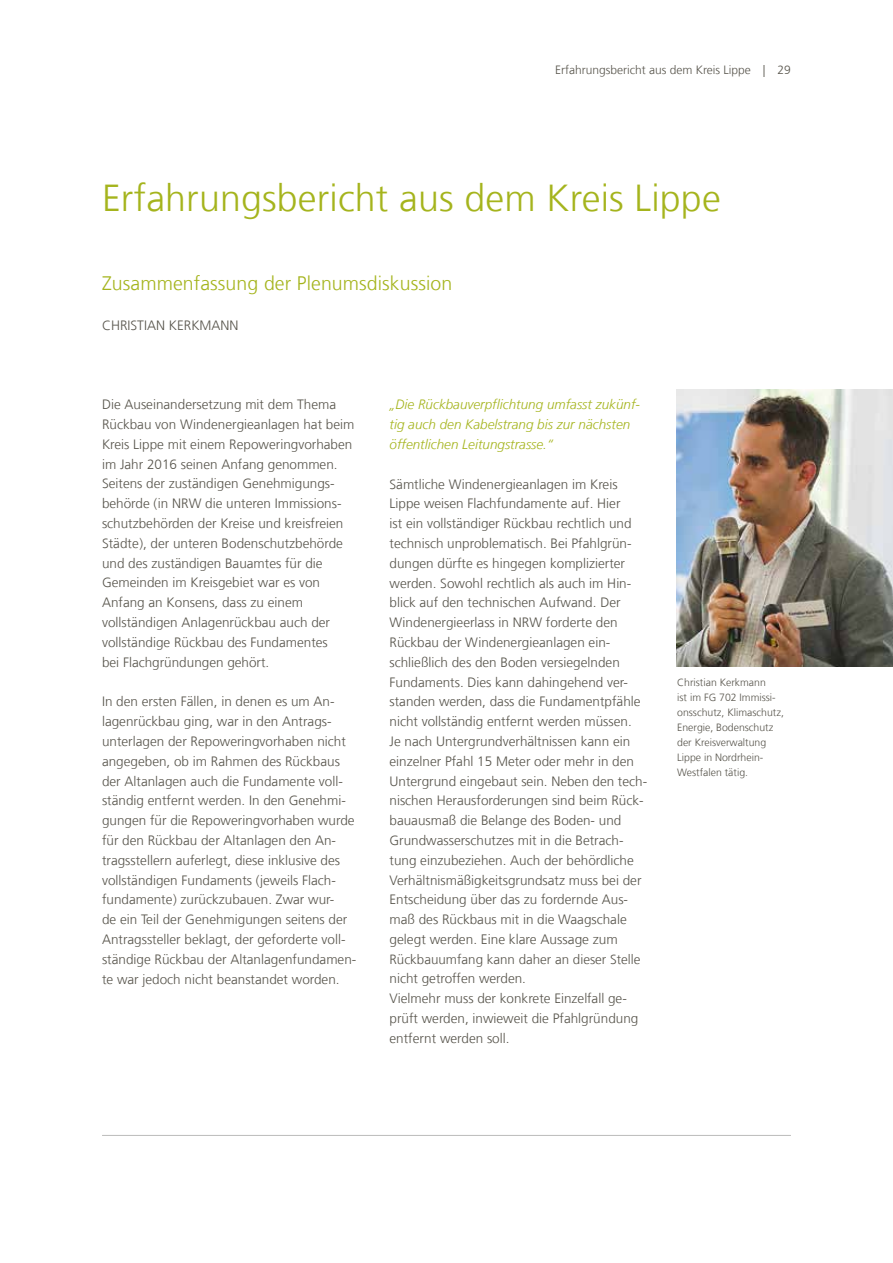
<style>
.page{position:relative;width:893px;height:1263px;background:#fff}
.page>*{position:absolute;margin:0;border:0;box-sizing:border-box;transform-origin:0 0}
.t1{font:300 37.5px "Frutiger LT Com";letter-spacing:.005em;color:#a5b41d}
.t2{font:300 19.5px "Frutiger LT Com";letter-spacing:.005em;color:#a5b41d}
.t3{font:300 13.65px "Frutiger LT Com";color:#57544b}
.t4{font:300 13.5px/19.8px "Frutiger LT Com";color:#57544b}
.t5{font:italic 300 13.5px/19.8px "Frutiger LT Com";color:#a5b41d}
.t6{font:300 13.35px "Frutiger LT Com";color:#57544b}
.t7{font:300 12px "Frutiger LT Com";color:#57544b}
.t8{font:300 10.5px/15px "Frutiger LT Com";color:#57544b}
</style>
<div class="page">
<img style="left:677px;top:389px;width:216px;height:278px">
<hr style="left:102px;top:1135px;width:689px;height:1px;background:#bcbcba">
<p class="t7" style="left:555px;top:63px;width:237px">Erfahrungsbericht aus dem Kreis Lippe | 29</p>
<h1 class="t1" style="left:102px;top:176px;width:620px">Erfahrungsbericht aus dem Kreis Lippe</h1>
<h2 class="t2" style="left:102px;top:272px;width:352px">Zusammenfassung der Plenumsdiskussion</h2>
<p class="t4" style="left:102px;top:315px;width:138px">CHRISTIAN KERKMANN</p>
<p class="t4" style="left:102px;top:395px;width:254px">Die Auseinandersetzung mit dem Thema Rückbau von Windenergieanlagen hat beim Kreis Lippe mit einem Repoweringvorhaben im Jahr 2016 seinen Anfang genommen.<br>Seitens der zuständigen Genehmigungs&shy;behörde (in NRW die unteren Immissions&shy;schutzbehörden der Kreise und kreisfreien Städte), der unteren Bodenschutzbehörde und des zuständigen Bauamtes für die Gemeinden im Kreisgebiet war es von Anfang an Konsens, dass zu einem vollständigen Anlagenrückbau auch der vollständige Rückbau des Fundamentes<br>bei Flachgründungen gehört.</p>
<p class="t4" style="left:102px;top:692px;width:256px">In den ersten Fällen, in denen es um An&shy;lagenrückbau ging, war in den Antrags&shy;unterlagen der Repoweringvorhaben nicht angegeben, ob im Rahmen des Rückbaus der Altanlagen auch die Fundamente voll&shy;ständig entfernt werden. In den Genehmi&shy;gungen für die Repoweringvorhaben wurde für den Rückbau der Altanlagen den An&shy;tragsstellern auferlegt, diese inklusive des vollständigen Fundaments (jeweils Flach&shy;fundamente) zurückzubauen. Zwar wur-<br>de ein Teil der Genehmigungen seitens der Antragssteller beklagt, der geforderte voll&shy;ständige Rückbau der Altanlagenfundamen&shy;te war jedoch nicht beanstandet worden.</p>
<p class="t5" style="left:389px;top:395px;width:252px">„Die Rückbauverpflichtung umfasst zukünf&shy;tig auch den Kabelstrang bis zur nächsten öffentlichen Leitungstrasse.“</p>
<p class="t4" style="left:389px;top:474px;width:259px">Sämtliche Windenergieanlagen im Kreis Lippe weisen Flachfundamente auf. Hier<br>ist ein vollständiger Rückbau rechtlich und technisch unproblematisch. Bei Pfahlgrün&shy;dungen dürfte es hingegen komplizierter werden. Sowohl rechtlich als auch im Hin&shy;blick auf den technischen Aufwand. Der Windenergieerlass in NRW forderte den Rückbau der Windenergieanlagen ein&shy;schließlich des den Boden versiegelnden Fundaments. Dies kann dahingehend ver&shy;standen werden, dass die Fundamentpfähle nicht vollständig entfernt werden müssen.<br>Je nach Untergrundverhältnissen kann ein einzelner Pfahl 15 Meter oder mehr in den Untergrund eingebaut sein. Neben den tech&shy;nischen Herausforderungen sind beim Rück&shy;bauausmaß die Belange des Boden- und Grundwasserschutzes mit in die Betrach&shy;tung einzubeziehen. Auch der behördliche Verhältnismäßigkeitsgrundsatz muss bei der Entscheidung über das zu fordernde Aus&shy;maß des Rückbaus mit in die Waagschale</p>
<p class="t3" style="left:389px;top:931px;width:230px">gelegt werden. Eine klare Aussage zum</p>
<p class="t6" style="left:389px;top:951px;width:253px">Rückbauumfang kann daher an dieser Stelle</p>
<p class="t4" style="left:389px;top:969px;width:250px">nicht getroffen werden.<br>Vielmehr muss der konkrete Einzelfall ge&shy;prüft werden, inwieweit die Pfahlgründung entfernt werden soll.</p>
<p class="t8" style="left:677px;top:675px;width:108px">Christian Kerkmann<br>ist im FG 702 Immissi&shy;onsschutz, Klimaschutz,<br>Energie, Bodenschutz der Kreisverwaltung<br>Lippe in Nordrhein-<br>Westfalen tätig.</p>
</div>
